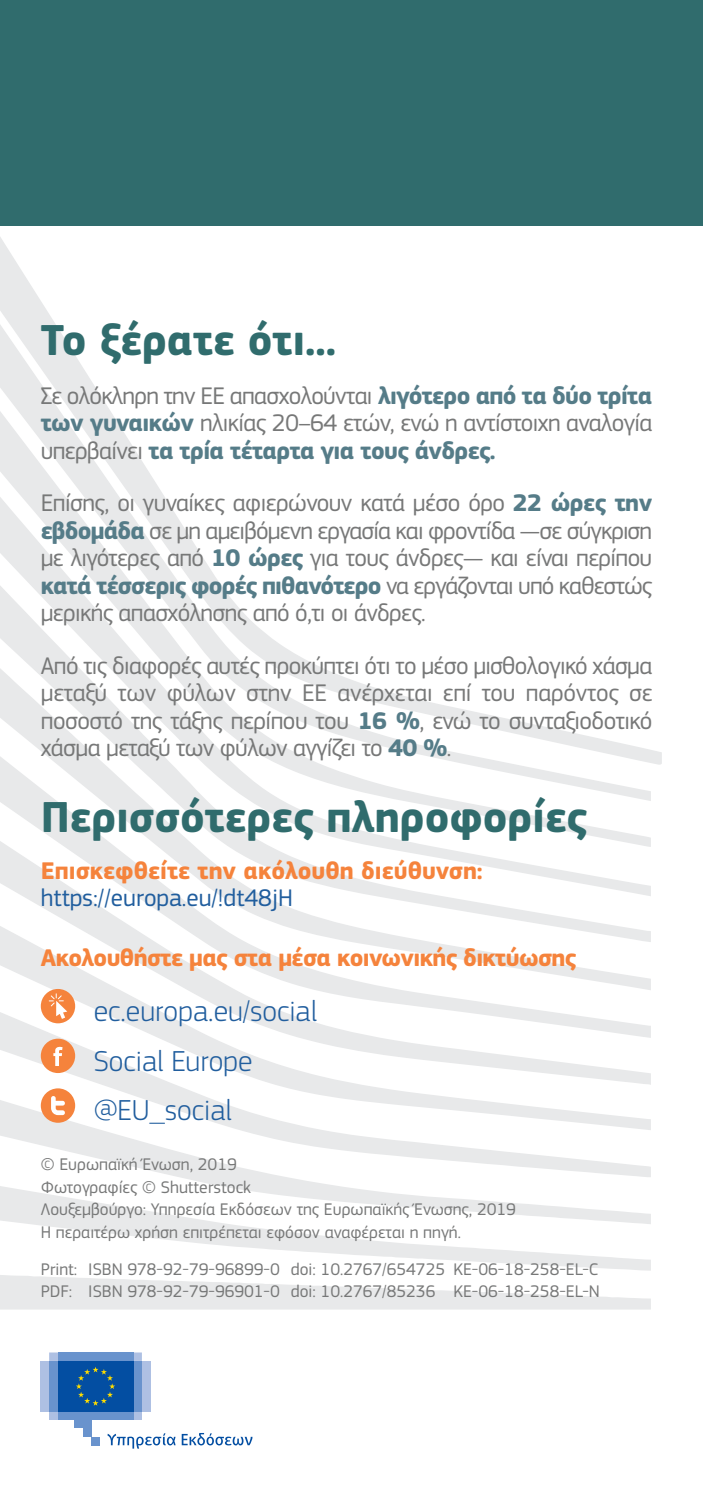
<style>
.page{position:relative;width:703px;height:1489px;background:#fff}
.page>*{position:absolute;margin:0;border:0;box-sizing:border-box;transform-origin:0 0}
.Bullet_Points{font:700 45px "EC Square Sans Pro";color:#306c6d}
.Bullet_Points-2{font:300 30px "EC Square Sans Pro";color:#215e9e}
.Bullet_Points-3{font:25px/27.5px "EC Square Sans Pro";letter-spacing:-.025em;color:#777878;text-align:justify}
.Bullet_Points-4{font:700 25px "EC Square Sans Pro";letter-spacing:-.025em;color:#f5833c}
.Bullet_Points-5{font:700 25px "EC Square Sans Pro";color:#f5833c}
.Bullet_Points-6{font:25px "EC Square Sans Pro";color:#215e9e}
.EU-Info{font:17.5px/36.8px "EC Square Sans Pro";color:#777878}
.s1{font-weight:700;color:#557c88}
</style>
<div class="page">
<svg style="left:0;top:270px;width:79px;height:92px;fill:#e8e9ea"></svg>
<svg style="left:0;top:362px;width:137px;height:91px;fill:#e8e9ea"></svg>
<svg style="left:0;top:453px;width:196px;height:94px;fill:#e8e9ea"></svg>
<svg style="left:0;top:547px;width:266px;height:87px;fill:#e8e9ea"></svg>
<svg style="left:0;top:634px;width:540px;height:92px"></svg>
<svg style="left:0;top:1275px;width:651px;height:34px"></svg>
<svg style="left:0;top:726px;width:651px;height:90px"></svg>
<svg style="left:0;top:816px;width:651px;height:89px"></svg>
<svg style="left:0;top:905px;width:651px;height:91px"></svg>
<svg style="left:0;top:996px;width:651px;height:92px"></svg>
<svg style="left:32px;top:1224px;width:619px;height:46px"></svg>
<svg style="left:0;top:1088px;width:651px;height:136px"></svg>
<div style="left:0;top:0;width:703px;height:225px;background:#306c6d"></div>
<div style="left:41px;top:1038px;width:34px;height:34px;background:#f5833c;border-radius:50%"></div>
<svg style="left:53px;top:1046px;width:10px;height:19px"></svg>
<div style="left:41px;top:1088px;width:34px;height:34px;background:#f5833c;border-radius:50%"></div>
<svg style="left:51px;top:1096px;width:14px;height:19px"></svg>
<div style="left:41px;top:988px;width:34px;height:35px;background:#f5833c;border-radius:50%"></div>
<svg style="left:49px;top:993px;width:18px;height:25px"></svg>
<div style="left:49px;top:1411px;width:93px;height:8px;background:#aec0e3"></div>
<svg style="left:49px;top:1352px;width:93px;height:8px"></svg>
<div style="left:58px;top:1352px;width:75px;height:8px;background:#6993cd"></div>
<div style="left:58px;top:1411px;width:75px;height:8px;background:#6993cd"></div>
<div style="left:133px;top:1360px;width:9px;height:51px;background:#6993cd"></div>
<div style="left:142px;top:1360px;width:8px;height:51px;background:#aec0e3"></div>
<div style="left:49px;top:1360px;width:9px;height:51px;background:#6993cd"></div>
<div style="left:41px;top:1360px;width:8px;height:51px;background:#aec0e3"></div>
<div style="left:74px;top:1411px;width:17px;height:17px;background:#6993cd"></div>
<div style="left:83px;top:1411px;width:8px;height:25px;background:#6993cd"></div>
<div style="left:91px;top:1436px;width:9px;height:8px;background:#6993cd"></div>
<div style="left:58px;top:1360px;width:75px;height:51px;background:#034ea2"></div>
<svg style="left:76px;top:1367px;width:39px;height:38px"></svg>
<svg style="left:107px;top:1433px;width:69px;height:15px"></svg>
<svg style="left:182px;top:1433px;width:70px;height:12px"></svg>
<p class="Bullet_Points" style="left:41px;top:313px;width:297px">Το ξέρατε ότι...</p>
<p class="Bullet_Points-3" style="left:41px;top:382px;width:613px">Σε ολόκληρη την ΕΕ απασχολούνται <span class="s1">λιγότερο από τα δύο τρίτα των γυναικών</span> ηλικίας 20–64 ετών, ενώ η αντίστοιχη αναλογία υπερβαίνει <span class="s1">τα τρία τέταρτα για τους άνδρες.</span></p>
<p class="Bullet_Points-3" style="left:41px;top:489px;width:613px">Επίσης, οι γυναίκες αφιερώνουν κατά μέσο όρο <span class="s1">22 ώρες την εβδομάδα</span> σε μη αμειβόμενη εργασία και φροντίδα —σε σύγκριση με λιγότερες από <span class="s1">10 ώρες</span> για τους άνδρες— και είναι περίπου <span class="s1">κατά τέσσερις φορές πιθανότερο</span> να εργάζονται υπό καθεστώς μερικής απασχόλησης από ό,τι οι άνδρες.</p>
<p class="Bullet_Points-3" style="left:41px;top:652px;width:613px">Από τις διαφορές αυτές προκύπτει ότι το μέσο μισθολογικό χάσμα μεταξύ των φύλων στην ΕΕ ανέρχεται επί του παρόντος σε ποσοστό της τάξης περίπου του <span class="s1">16 %</span>, ενώ το συνταξιοδοτικό χάσμα μεταξύ των φύλων αγγίζει το <span class="s1">40 %</span>.</p>
<p class="Bullet_Points" style="left:41px;top:790px;width:548px">Περισσότερες πληροφορίες</p>
<p class="Bullet_Points-5" style="left:41px;top:855px;width:443px">Επισκεφθείτε την ακόλουθη διεύθυνση:</p>
<p class="Bullet_Points-6" style="left:41px;top:883px;width:254px">https://europa.eu/!dt48jH</p>
<p class="Bullet_Points-4" style="left:41px;top:942px;width:537px">Ακολουθήστε μας στα μέσα κοινωνικής δικτύωσης</p>
<p class="Bullet_Points-2" style="left:94px;top:993px;width:225px">ec.europa.eu/social</p>
<p class="Bullet_Points-2" style="left:94px;top:1043px;width:160px">Social Europe</p>
<p class="Bullet_Points-2" style="left:94px;top:1092px;width:140px">@EU_social</p>
<p class="EU-Info" style="left:41px;top:1146px;width:197px">© Ευρωπαϊκή Ένωση, 2019</p>
<p class="EU-Info" style="left:41px;top:1168px;width:212px">Φωτογραφίες © Shutterstock</p>
<p class="EU-Info" style="left:41px;top:1191px;width:477px">Λουξεμβούργο: Υπηρεσία Εκδόσεων της Ευρωπαϊκής Ένωσης, 2019</p>
<p class="EU-Info" style="left:41px;top:1213px;width:559px">Η περαιτέρω χρήση επιτρέπεται εφόσον αναφέρεται η πηγή.<br>Print: ISBN 978-92-79-96899-0 doi: 10.2767/654725 KE-06-18-258-EL-C</p>
<p class="EU-Info" style="left:41px;top:1272px;width:560px">PDF: ISBN 978-92-79-96901-0 doi: 10.2767/85236 KE-06-18-258-EL-N</p>
</div>
